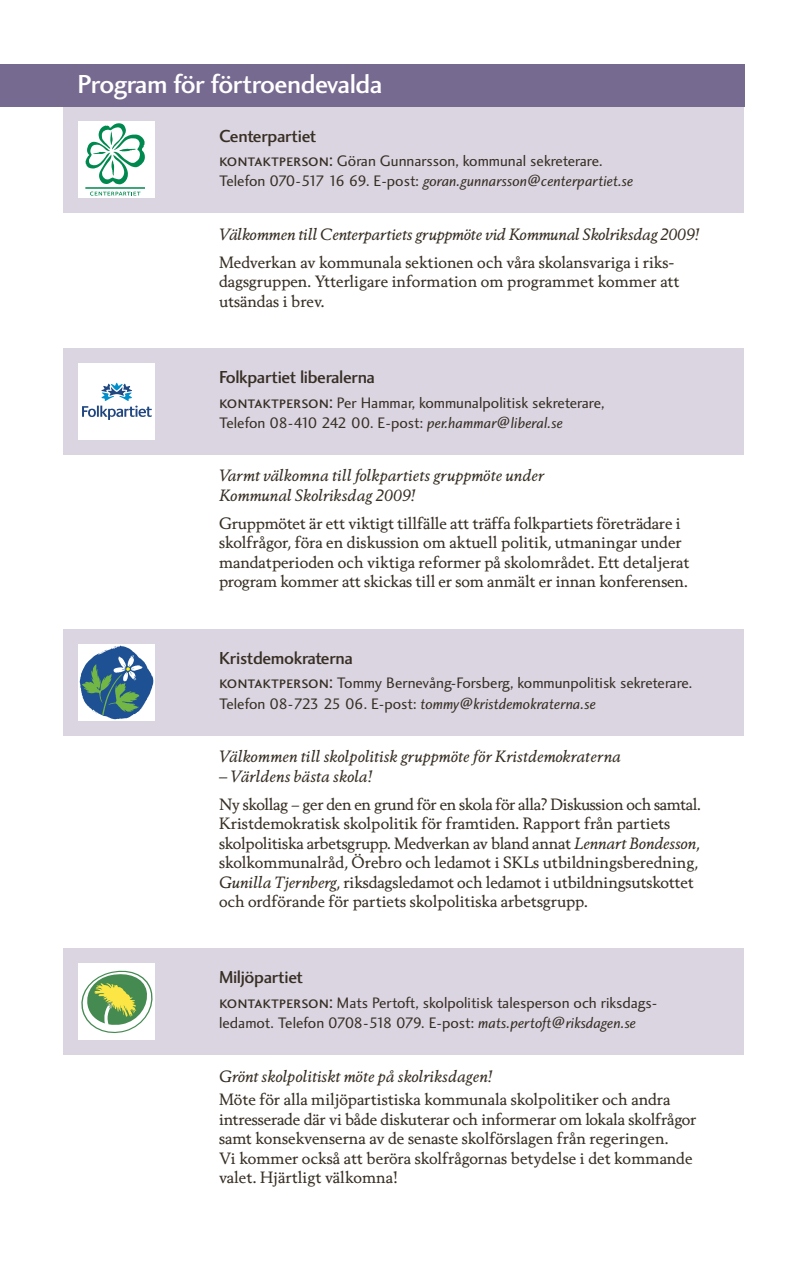
<style>
.page{position:relative;width:808px;height:1263px;background:#fff}
.page>*{position:absolute;margin:0;border:0;box-sizing:border-box;transform-origin:0 0}
.t1{font:500 27px "Charlotte Sans SKL";letter-spacing:-.02em;color:#fff}
.t2{font:500 18px "Charlotte Sans SKL";letter-spacing:-.02em;color:#372f24}
.t3{font:15.75px/19.5px "Berling Nova Text";color:#372f24}
.t4{font:15.75px/20.2px "Charlotte Sans SKL";color:#372f24}
.t5{font:italic 15.75px/19.5px "Berling Nova Text";color:#372f24}
.s1{font-size:18px}
.s2{font-style:italic}
</style>
<div class="page">
<div style="left:64px;top:949px;width:680px;height:106px;background:#dbd5e2"></div>
<div style="left:64px;top:629px;width:680px;height:106px;background:#dbd5e2"></div>
<div style="left:64px;top:348px;width:680px;height:107px;background:#dbd5e2"></div>
<div style="left:64px;top:106px;width:680px;height:107px;background:#dbd5e2"></div>
<div style="left:79px;top:363px;width:76px;height:77px;background:#fff"></div>
<svg style="left:82px;top:383px;width:70px;height:37px"></svg>
<div style="left:79px;top:644px;width:76px;height:76px;background:#fff"></div>
<svg style="left:80px;top:645px;width:74px;height:75px"></svg>
<div style="left:79px;top:963px;width:76px;height:77px;background:#fff"></div>
<svg style="left:81px;top:971px;width:72px;height:62px"></svg>
<div style="left:79px;top:121px;width:76px;height:77px;background:#fff"></div>
<svg style="left:86px;top:123px;width:59px;height:61px"></svg>
<hr style="left:85px;top:188px;width:60px;height:1px;background:#00894e">
<svg style="left:90px;top:192px;width:50px;height:4px"></svg>
<div style="left:0;top:64px;width:744px;height:42px;background:#776a90"></div>
<h1 class="t1" style="left:78px;top:68px;width:307px">Program för förtroendevalda</h1>
<p class="t2" style="left:219px;top:125px;width:99px">Centerpartiet</p>
<p class="t4" style="left:219px;top:151px;width:416px"><span class="s1">Kontaktperson:</span> Göran Gunnarsson, kommunal sekreterare.<br>Telefon 070-517 16 69. E-post: <span class="s2">goran.gunnarsson@centerpartiet.se</span></p>
<p class="t5" style="left:219px;top:224px;width:482px">Välkommen till Centerpartiets gruppmöte vid Kommunal Skolriksdag 2009!</p>
<p class="t3" style="left:219px;top:252px;width:462px">Medverkan av kommunala sektionen och våra skolansvariga i riks&shy;dagsgruppen. Ytterligare information om programmet kommer att utsändas i brev.</p>
<p class="t2" style="left:219px;top:367px;width:158px">Folkpartiet liberalerna</p>
<p class="t4" style="left:219px;top:393px;width:387px"><span class="s1">Kontaktperson:</span> Per Hammar, kommunalpolitisk sekreterare,<br>Telefon 08-410 242 00. E-post: <span class="s2">per.hammar@liberal.se</span></p>
<p class="t5" style="left:219px;top:466px;width:327px">Varmt välkomna till folkpartiets gruppmöte under<br>Kommunal Skolriksdag 2009!</p>
<p class="t3" style="left:219px;top:513px;width:472px">Gruppmötet är ett viktigt tillfälle att träffa folkpartiets företrädare i skolfrågor, föra en diskussion om aktuell politik, utmaningar under mandatperioden och viktiga reformer på skolområdet. Ett detaljerat program kommer att skickas till er som anmält er innan konferensen.</p>
<p class="t2" style="left:219px;top:647px;width:136px">Kristdemokraterna</p>
<p class="t4" style="left:219px;top:673px;width:475px"><span class="s1">Kontaktperson:</span> Tommy Bernevång-Forsberg, kommunpolitisk sekreterare.<br>Telefon 08-723 25 06. E-post: <span class="s2">tommy@kristdemokraterna.se</span></p>
<p class="t5" style="left:219px;top:747px;width:404px">Välkommen till skolpolitisk gruppmöte för Kristdemokraterna</p>
<p class="t5" style="left:219px;top:766px;width:155px">– Världens bästa skola!</p>
<p class="t3" style="left:219px;top:794px;width:483px">Ny skollag – ger den en grund för en skola för alla? Diskussion och samtal.<br>Kristdemokratisk skolpolitik för framtiden. Rapport från partiets skolpolitiska arbetsgrupp. Medverkan av bland annat <span class="s2">Lennart Bondesson</span>, skolkommunalråd, Örebro och ledamot i SKLs utbildningsberedning, <span class="s2">Gunilla Tjernberg</span>, riksdagsledamot och ledamot i utbildningsutskottet och ordförande för partiets skolpolitiska arbetsgrupp.</p>
<p class="t2" style="left:219px;top:967px;width:86px">Miljöpartiet</p>
<p class="t4" style="left:219px;top:993px;width:440px"><span class="s1">Kontaktperson:</span> Mats Pertoft, skolpolitisk talesperson och riksdags&shy;ledamot. Telefon 0708-518 079. E-post: <span class="s2">mats.pertoft@riksdagen.se</span></p>
<p class="t5" style="left:219px;top:1066px;width:275px">Grönt skolpolitiskt möte på skolriksdagen!</p>
<p class="t3" style="left:219px;top:1090px;width:479px">Möte för alla miljöpartistiska kommunala skolpolitiker och andra intresserade där vi både diskuterar och informerar om lokala skolfrågor samt konsekvenserna av de senaste skolförslagen från regeringen.<br>Vi kommer också att beröra skolfrågornas betydelse i det kommande valet. Hjärtligt välkomna!</p>
</div>
